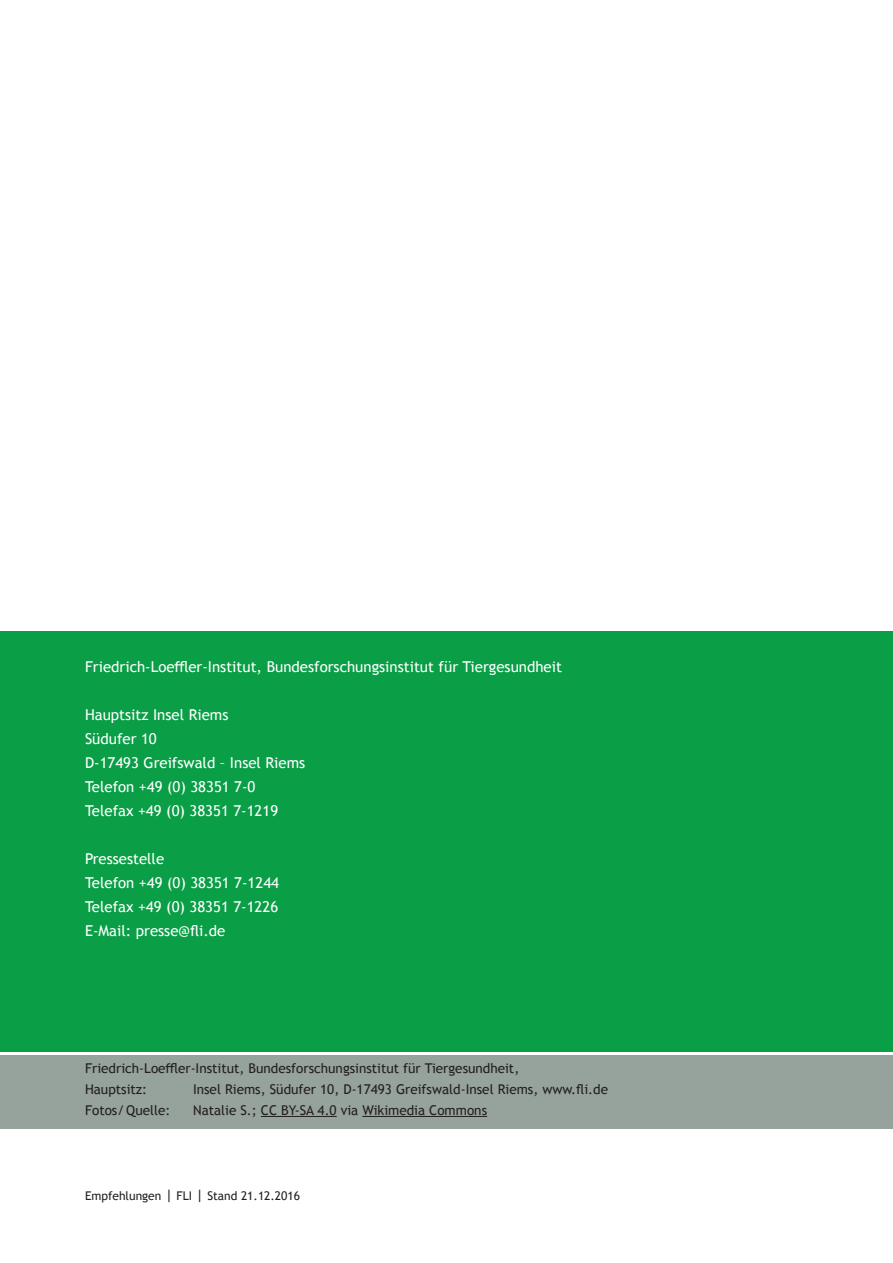
<style>
.page{position:relative;width:893px;height:1263px;background:#fff}
.page>*{position:absolute;margin:0;border:0;box-sizing:border-box;transform-origin:0 0}
.t1{font:15px/24px "Trebuchet MS";color:#fff}
.t2{font:13.5px/21px "Trebuchet MS";color:#231f20}
.t3{font:12px "Trebuchet MS";color:#231f20}
.s1{font-size:15px}
</style>
<div class="page">
<div style="left:0;top:631px;width:893px;height:421px;background:#0a9f46"></div>
<div style="left:0;top:1054px;width:893px;height:74px;background:#96a29c"></div>
<hr style="left:261px;top:1116px;width:76px;height:1px;background:#231f20">
<hr style="left:362px;top:1116px;width:125px;height:1px;background:#231f20">
<p class="t1" style="left:85px;top:655px;width:478px">Friedrich-Loeffler-Institut, Bundesforschungsinstitut für Tiergesundheit</p>
<p class="t1" style="left:85px;top:703px;width:222px">Hauptsitz Insel Riems<br>Südufer 10<br>D-17493 Greifswald – Insel Riems<br>Telefon +49 (0) 38351 7-0<br>Telefax +49 (0) 38351 7-1219</p>
<p class="t1" style="left:85px;top:847px;width:196px">Pressestelle<br>Telefon +49 (0) 38351 7-1244<br>Telefax +49 (0) 38351 7-1226<br>E-Mail: presse@fli.de</p>
<p class="t2" style="left:85px;top:1057px;width:436px">Friedrich-Loeffler-Institut, Bundesforschungsinstitut für Tiergesundheit,<br>Hauptsitz:</p>
<p class="t2" style="left:193px;top:1078px;width:416px">Insel Riems, Südufer 10, D-17493 Greifswald-Insel Riems, www.fli.de</p>
<p class="t2" style="left:85px;top:1099px;width:87px">Fotos/Quelle:</p>
<p class="t2" style="left:193px;top:1099px;width:296px">Natalie S.; CC BY-SA 4.0 via Wikimedia Commons</p>
<p class="t3" style="left:85px;top:1188px;width:217px">Empfehlungen <span class="s1">|</span> FLI <span class="s1">|</span> Stand 21.12.2016</p>
</div>
